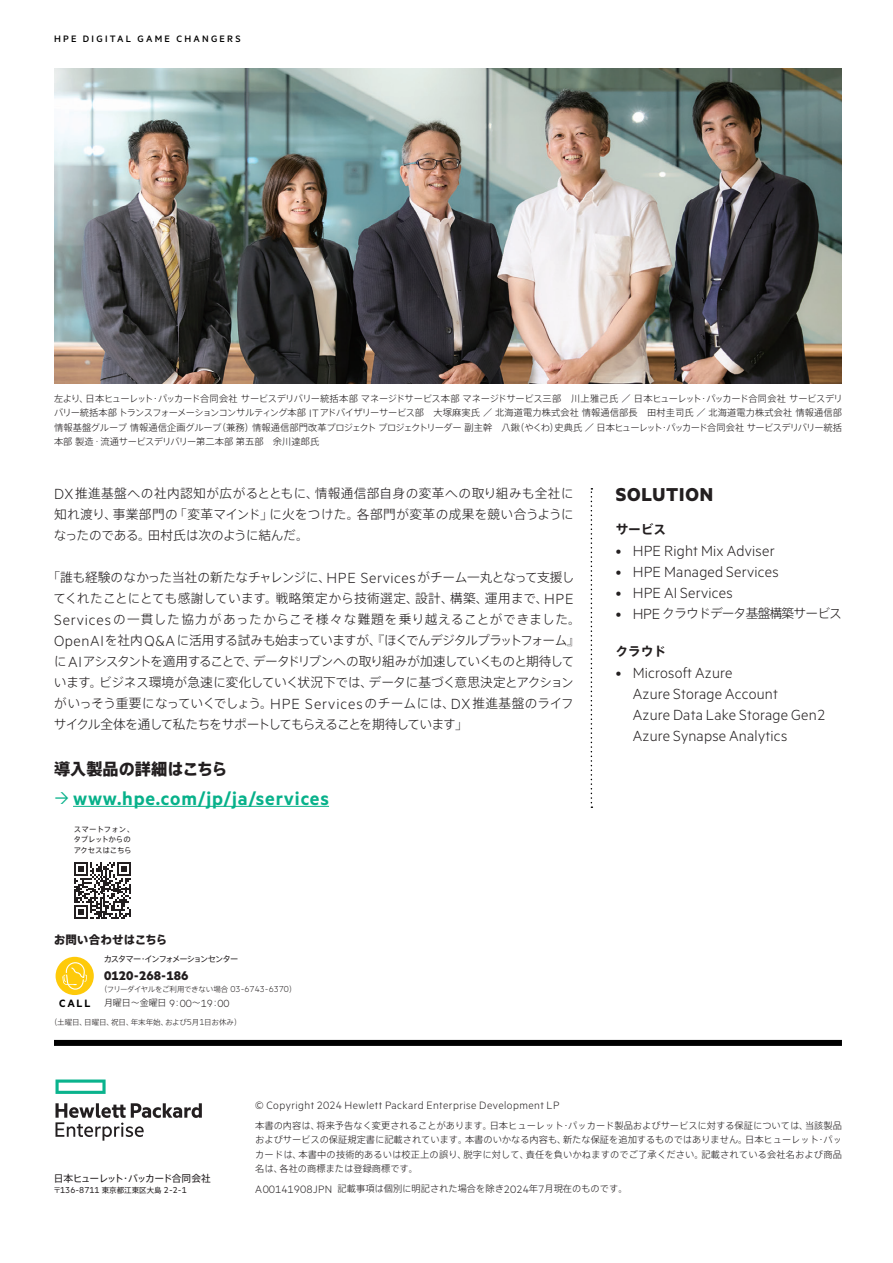
<style>
.page{position:relative;width:893px;height:1263px;background:#fff}
.page>*{position:absolute;margin:0;border:0;box-sizing:border-box;transform-origin:0 0}
.t1{font:600 21px "Metric HPE";letter-spacing:.04em;color:#07b18a}
.Body_subheading_MetricHPE_Bold_14_14{font:700 21px "Metric HPE";letter-spacing:.04em;color:#231f20}
.t2{font:300 16.5px "Metric HPE";letter-spacing:.015em;color:#231f20}
.t3{font:800 16.2px "Axis Pro N";color:#231f20}
.本文中の注釈{font:700 14.1px "Metric HPE";color:#231f20}
.Body_text_MetricHPE_Light_11_14pt{font:300 12.75px/21px "Axis Pro N";letter-spacing:-.025em;color:#231f20;text-align:justify}
.Body_text_MetricHPE_Light_11_14pt-2{font:300 12.75px "Axis Pro N";letter-spacing:-.065em;color:#231f20}
.t4{font:700 12.75px "Axis Pro N";letter-spacing:-.01em;color:#231f20}
.t5{font:300 12px "Metric HPE";letter-spacing:.04em;color:#231f20}
.t6{font:600 12px "Metric HPE";color:#000}
.本文中の注釈-2{font:800 11.55px "Axis Pro N";color:#231f20}
.t7{font:500 10.5px "Metric HPE";letter-spacing:.215em;color:#000}
.本文中の注釈-3{font:9.75px "Metric HPE";color:#231f20}
.本文中の注釈-4{font:9.75px "Axis Pro N";letter-spacing:-.07em;color:#231f20}
.ツメ組み用_D{font:300 9.3px/14.4px "Axis Pro N";color:#231f20;text-align:justify}
.本文中の注釈-5{font:300 9px "Axis Pro N";letter-spacing:-.015em;color:#231f20}
.本文中の注釈-6{font:8.25px "Axis Pro N";letter-spacing:-.12em;color:#231f20}
.本文中の注釈-7{font:300 7.5px "Axis Pro N";letter-spacing:-.045em;color:#231f20}
.本文中の注釈-8{font:300 7.5px "Axis Pro N";color:#231f20}
.t8{font:7.5px/10.4px "Axis Pro N";letter-spacing:-.025em;color:#231f20}
.s1{font-family:"Metric HPE";font-size:12px}
.s2{font-family:"Metric HPE";font-size:16.5px}
.s3{font-family:"Metric HPE";font-size:9.75px}
.s4{font-family:"Metric HPE";font-size:11.7px}
.s5{font-family:"Axis Pro N";font-size:7.5px}
</style>
<div class="page">
<svg style="left:56px;top:1079px;width:50px;height:15px"></svg>
<svg style="left:56px;top:1103px;width:146px;height:38px"></svg>
<svg style="left:591px;top:488px;width:1px;height:320px"></svg>
<div style="left:54px;top:1040px;width:788px;height:6px;background:#000"></div>
<div style="left:56px;top:957px;width:38px;height:38px;background:#feca0a;border-radius:50%"></div>
<svg style="left:62px;top:962px;width:25px;height:28px"></svg>
<hr style="left:73px;top:806px;width:256px;height:1px;background:#07b18a">
<img style="left:54px;top:68px;width:788px;height:315px">
<svg style="left:74px;top:862px;width:57px;height:57px"></svg>
<p class="t7" style="left:54px;top:33px;width:188px">HPE DIGITAL GAME CHANGERS</p>
<p class="ツメ組み用_D" style="left:54px;top:392px;width:790px">左より、日本ヒューレット・パッカード合同会社サービスデリバリー統括本部マネージドサービス本部マネージドサービス三部　川上雅己氏／日本ヒューレット・パッカード合同会社サービスデリバリー統括本部トランスフォーメーションコンサルティング本部 <span class="s1">IT</span>アドバイザリーサービス部　大塚麻実氏／北海道電力株式会社情報通信部長　田村圭司氏／北海道電力株式会社情報通信部情報基盤グループ情報通信企画グループ（兼務）情報通信部門改革プロジェクトプロジェクトリーダー副主幹　八鍬（やくわ）史典氏／日本ヒューレット・パッカード合同会社サービスデリバリー統括本部製造･流通サービスデリバリー第二本部第五部　余川達郎氏</p>
<p class="Body_text_MetricHPE_Light_11_14pt" style="left:54px;top:482px;width:521px"><span class="s2">DX</span>推進基盤への社内認知が広がるとともに、情報通信部自身の変革への取り組みも全社に知れ渡り、事業部門の「変革マインド」に火をつけた。各部門が変革の成果を競い合うようになったのである。田村氏は次のように結んだ。</p>
<p class="Body_text_MetricHPE_Light_11_14pt" style="left:53px;top:566px;width:529px;text-align:left;text-indent:-6px">「誰も経験のなかった当社の新たなチャレンジに、<span class="s2">HPE Services</span>がチーム一丸となって支援してくれたことにとても感謝しています。戦略策定から技術選定、設計、構築、運用まで、<span class="s2">HPE Services</span> の一貫した協力があったからこそ様々な難題を乗り越えることができました。<span class="s2">OpenAI</span>を社内 <span class="s2">Q&amp;A</span> に活用する試みも始まっていますが、『ほくでんデジタルプラットフォーム』に <span class="s2">AI</span> アシスタントを適用することで、データドリブンへの取り組みが加速していくものと期待しています。ビジネス環境が急速に変化していく状況下では、データに基づく意思決定とアクションがいっそう重要になっていくでしょう。<span class="s2">HPE Services</span>のチームには、<span class="s2">DX</span>推進基盤のライフサイクル全体を通して私たちをサポートしてもらえることを期待しています」</p>
<p class="t3" style="left:54px;top:760px;width:175px">導入製品の詳細はこちら</p>
<p class="t1" style="left:73px;top:786px;width:257px">www.hpe.com/jp/ja/services</p>
<p class="t8" style="left:74px;top:824px;width:62px">スマートフォン、タブレットからのアクセスはこちら</p>
<p class="本文中の注釈-2" style="left:54px;top:934px;width:115px">お問い合わせはこちら</p>
<p class="本文中の注釈-6" style="left:104px;top:955px;width:136px">カスタマー・インフォメーションセンター</p>
<p class="本文中の注釈" style="left:104px;top:967px;width:86px">0120-268-186</p>
<p class="本文中の注釈-7" style="left:100px;top:985px;width:198px">（フリーダイヤルをご利用できない場合 <span class="s3">03-6743-6370</span>）</p>
<p class="本文中の注釈-5" style="left:104px;top:998px;width:127px">月曜日～金曜日 <span class="s4">9</span>：<span class="s4">00</span>～<span class="s4">19</span>：<span class="s4">00</span></p>
<p class="本文中の注釈-8" style="left:50px;top:1018px;width:193px">（土曜日、日曜日、祝日、年末年始、および<span class="s3">5</span>月<span class="s3">1</span>日お休み）</p>
<p class="t6" style="left:59px;top:996px;width:33px">CALL</p>
<p class="Body_subheading_MetricHPE_Bold_14_14" style="left:616px;top:481px;width:99px">SOLUTION</p>
<p class="t4" style="left:616px;top:523px;width:52px">サービス</p>
<p class="t2" style="left:616px;top:541px;width:161px">• HPE Right Mix Adviser</p>
<p class="t2" style="left:616px;top:562px;width:165px">• HPE Managed Services</p>
<p class="t2" style="left:616px;top:583px;width:118px">• HPE AI Services</p>
<p class="Body_text_MetricHPE_Light_11_14pt-2" style="left:616px;top:607px;width:228px"><span class="s2">• HPE</span> クラウドデータ基盤構築サービス</p>
<p class="t4" style="left:616px;top:645px;width:52px">クラウド</p>
<p class="t2" style="left:616px;top:663px;width:118px">• Microsoft Azure</p>
<p class="t2" style="left:633px;top:684px;width:147px">Azure Storage Account</p>
<p class="t2" style="left:633px;top:705px;width:194px">Azure Data Lake Storage Gen2</p>
<p class="t2" style="left:633px;top:726px;width:156px">Azure Synapse Analytics</p>
<p class="本文中の注釈-4" style="left:54px;top:1174px;width:159px">日本ヒューレット・パッカード合同会社</p>
<p class="本文中の注釈-3" style="left:53px;top:1184px;width:135px"><span class="s5">〒</span>136-8711 <span class="s5">東京都江東区大島</span> 2-2-1</p>
<p class="t5" style="left:255px;top:1098px;width:306px">© Copyright 2024 Hewlett Packard Enterprise Development LP</p>
<p class="ツメ組み用_D" style="left:255px;top:1118px;width:588px">本書の内容は、将来予告なく変更されることがあります。日本ヒューレット・パッカード製品およびサービスに対する保証については、当該製品およびサービスの保証規定書に記載されています。本書のいかなる内容も、新たな保証を追加するものではありません。日本ヒューレット・パッカードは、本書中の技術的あるいは校正上の誤り、脱字に対して、責任を負いかねますのでご了承ください。記載されている会社名および商品名は、各社の商標または登録商標です。</p>
<p class="ツメ組み用_D" style="left:255px;top:1182px;width:374px"><span class="s1">A00141908JPN</span> 記載事項は個別に明記された場合を除き<span class="s1">2024</span>年<span class="s1">7</span>月現在のものです。</p>
</div>
